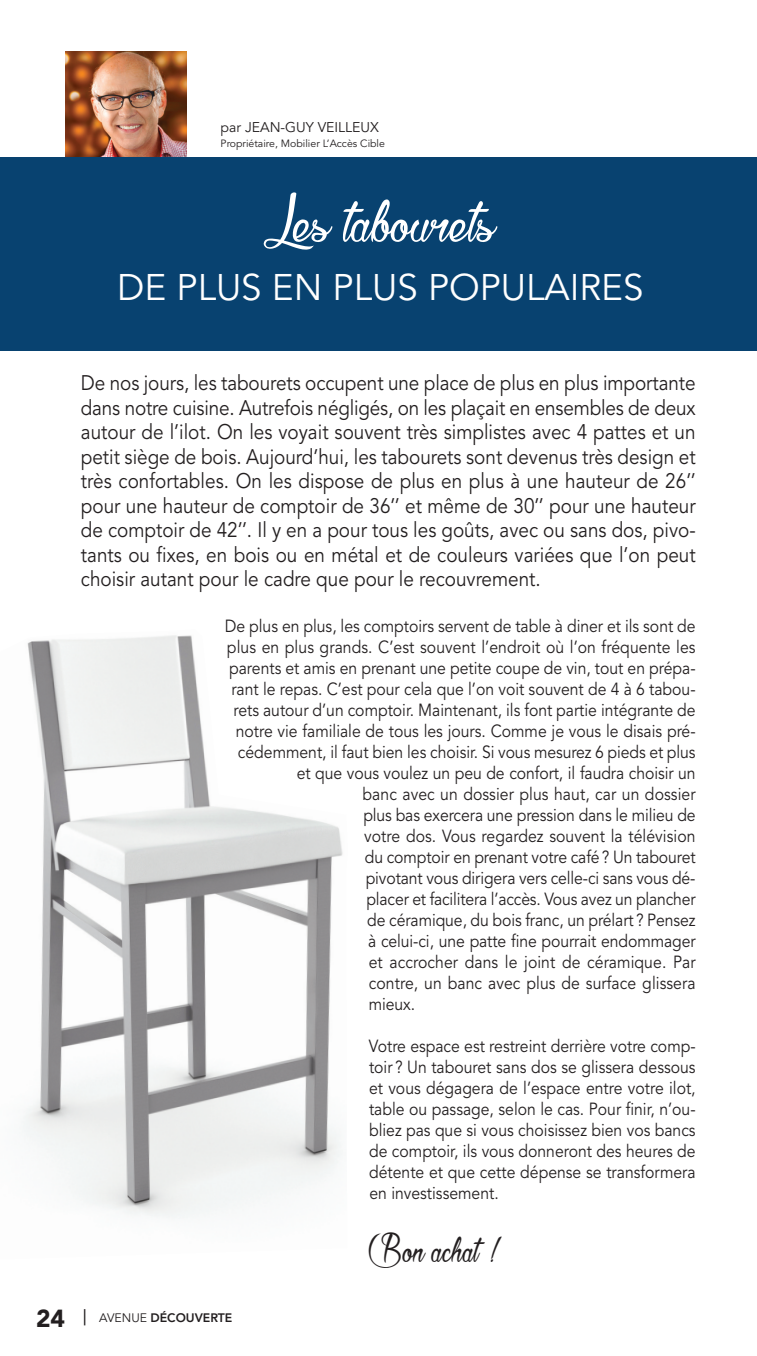
<style>
.page{position:relative;width:757px;height:1356px;background:#fff}
.page>*{position:absolute;margin:0;border:0;box-sizing:border-box;transform-origin:0 0}
.t1{font:70px "Raisindes Sables";color:#fff}
.t2{font:42px "Raisindes Sables";color:#231f20;scale:.9 1}
.t3{font:36.75px "Avenir";color:#fff}
.t4{font:21px/24.5px "Avenir";color:#231f20;text-align:justify;scale:.9 1}
.t5{font:17.5px/21px "Avenir";color:#231f20;text-align:justify;scale:.9 1}
.t6{font:14px "Avenir";color:#231f20}
.t7{font:800 12.25px "Avenir";color:#231f20}
.t8{font:10.5px "Avenir";color:#231f20}
.s1{font-weight:900;font-size:24.5px}
.s2{font-weight:400;font-size:21px}
.s3{font-weight:400}
</style>
<div class="page">
<img style="left:65px;top:51px;width:122px;height:106px">
<div style="left:0;top:157px;width:756px;height:194px;background:#084270"></div>
<img style="left:22px;top:635px;width:321px;height:584px">
<p class="t6" style="left:220px;top:118px;width:160px">par JEAN-GUY VEILLEUX</p>
<p class="t8" style="left:220px;top:137px;width:166px">Propriétaire, Mobilier L’Accès Cible</p>
<h1 class="t1" style="left:265px;top:185px;width:231px">Les tabourets</h1>
<h3 class="t3" style="left:117px;top:265px;width:527px">DE PLUS EN PLUS POPULAIRES</h3>
<p class="t4" style="left:81px;top:371px;width:684px">De nos jours, les tabourets occupent une place de plus en plus importante dans notre cuisine. Autrefois négligés, on les plaçait en ensembles de deux autour de l’ilot. On les voyait souvent très simplistes avec 4 pattes et un petit siège de bois. Aujourd’hui, les tabourets sont devenus très design et très confortables. On les dispose de plus en plus à une hauteur de 26’’ pour une hauteur de comptoir de 36’’ et même de 30’’ pour une hauteur de comptoir de 42’’. Il y en a pour tous les goûts, avec ou sans dos, pivo&shy;tants ou fixes, en bois ou en métal et de couleurs variées que l’on peut choisir autant pour le cadre que pour le recouvrement.</p>
<p class="t5" style="left:225px;top:615px;width:524px">De plus en plus, les comptoirs servent de table à diner et ils sont de</p>
<p class="t5" style="left:227px;top:636px;width:522px">plus en plus grands. C’est souvent l’endroit où l’on fréquente les</p>
<p class="t5" style="left:229px;top:657px;width:519px">parents et amis en prenant une petite coupe de vin, tout en prépa-</p>
<p class="t5" style="left:231px;top:678px;width:517px">rant le repas. C’est pour cela que l’on voit souvent de 4 à 6 tabou-</p>
<p class="t5" style="left:233px;top:699px;width:515px">rets autour d’un comptoir. Maintenant, ils font partie intégrante de</p>
<p class="t5" style="left:236px;top:720px;width:512px">notre vie familiale de tous les jours. Comme je vous le disais pré-</p>
<p class="t5" style="left:238px;top:741px;width:510px">cédemment, il faut bien les choisir. Si vous mesurez 6 pieds et plus</p>
<p class="t5" style="left:297px;top:762px;width:444px">et que vous voulez un peu de confort, il faudra choisir un</p>
<p class="t5" style="left:362px;top:783px;width:371px">banc avec un dossier plus haut, car un dossier</p>
<p class="t5" style="left:363px;top:804px;width:370px">plus bas exercera une pression dans le milieu de</p>
<p class="t5" style="left:364px;top:825px;width:370px">votre dos. Vous regardez souvent la télévision</p>
<p class="t5" style="left:365px;top:846px;width:369px">du comptoir en prenant votre café ? Un tabouret</p>
<p class="t5" style="left:365px;top:867px;width:368px">pivotant vous dirigera vers celle-ci sans vous dé-</p>
<p class="t5" style="left:366px;top:888px;width:367px">placer et facilitera l’accès. Vous avez un plancher</p>
<p class="t5" style="left:367px;top:909px;width:366px">de céramique, du bois franc, un prélart ? Pensez</p>
<p class="t5" style="left:368px;top:930px;width:365px">à celui-ci, une patte fine pourrait endommager</p>
<p class="t5" style="left:368px;top:951px;width:364px">et accrocher dans le joint de céramique. Par</p>
<p class="t5" style="left:369px;top:972px;width:364px">contre, un banc avec plus de surface glissera</p>
<p class="t5" style="left:369px;top:993px;width:53px">mieux.</p>
<p class="t5" style="left:369px;top:1035px;width:364px">Votre espace est restreint derrière votre comp&shy;toir ? Un tabouret sans dos se glissera dessous et vous dégagera de l’espace entre votre ilot, table ou passage, selon le cas. Pour finir, n’ou&shy;bliez pas que si vous choisissez bien vos bancs de comptoir, ils vous donneront des heures de détente et que cette dépense se transformera en investissement.</p>
<h2 class="t2" style="left:370px;top:1228px;width:152px">Bon achat !</h2>
<p class="t7" style="left:36px;top:1308px;width:198px"><span class="s1">24</span> <span class="s2">|</span> <span class="s3">AVENUE</span> DÉCOUVERTE</p>
</div>
